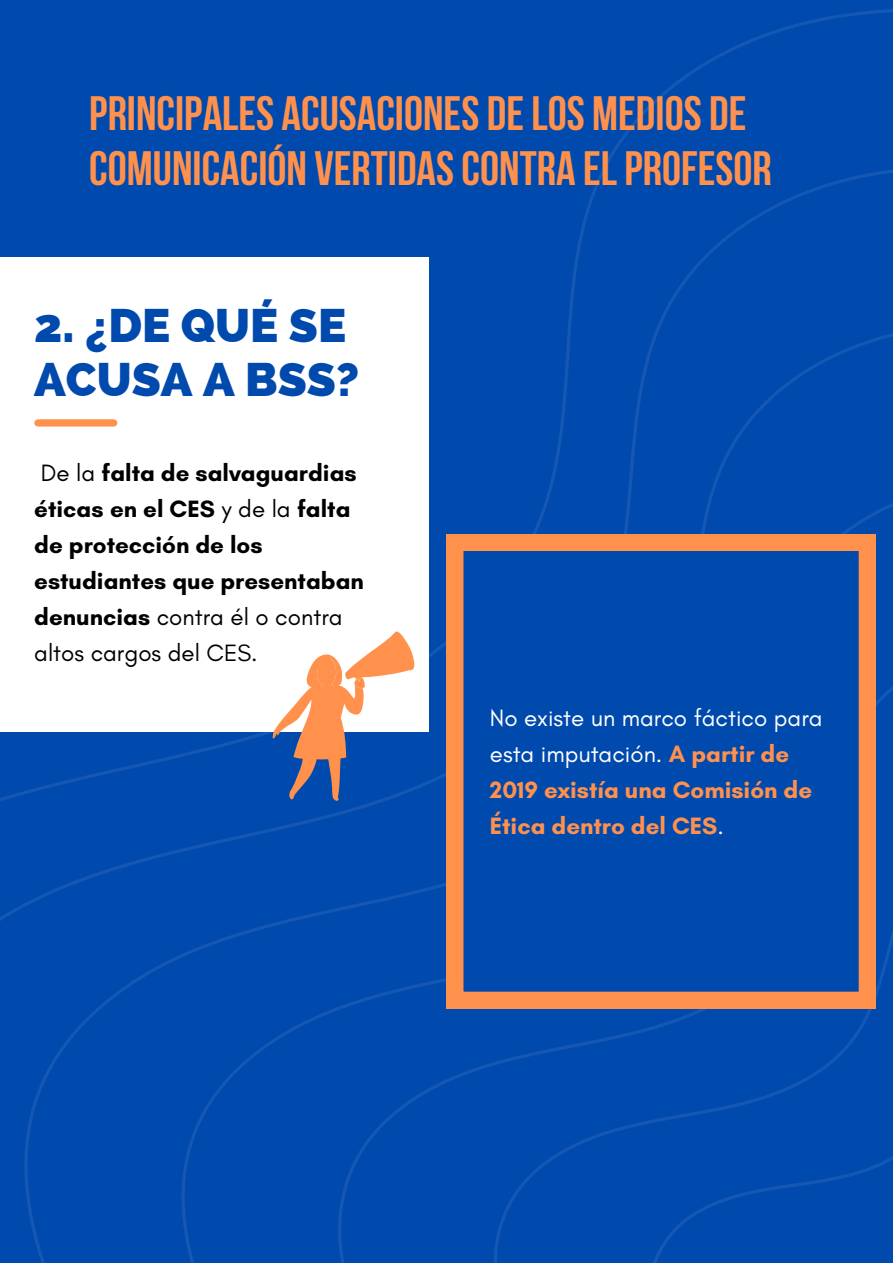
<style>
.page{position:relative;width:893px;height:1263px;background:#fff}
.page>*{position:absolute;margin:0;border:0;box-sizing:border-box;transform-origin:0 0}
.t1{font:700 48.07px/55.7px "Bebas Neue";color:#ff914d}
.t2{font:800 47.1px/54.2px "Raleway";color:#004aad}
.t3{font:700 24.08px/36px "Glacial Indifference";color:#000}
.t4{font:700 24.08px/36px "Glacial Indifference";color:#ff914d}
.s1{font-weight:400}
.s2{font-weight:400;color:#fff}
</style>
<div class="page">
<div style="left:0;top:6px;width:893px;height:152px;background:#004aad"></div>
<div style="left:0;top:158px;width:893px;height:1105px;background:#004aad"></div>
<div style="left:9px;top:315px;width:884px;height:948px;background:#004aad"></div>
<div style="left:173px;top:474px;width:720px;height:789px;background:#004aad"></div>
<div style="left:330px;top:629px;width:563px;height:634px;background:#004aad"></div>
<div style="left:488px;top:784px;width:405px;height:479px;background:#004aad"></div>
<div style="left:635px;top:934px;width:258px;height:329px;background:#004aad"></div>
<div style="left:0;top:258px;width:429px;height:474px;background:#fff"></div>
<svg style="left:446px;top:534px;width:429px;height:474px;background:#24549f"></svg>
<div style="left:38px;top:419px;width:76px;height:8px;background:#ff914d"></div>
<svg style="left:272px;top:631px;width:142px;height:170px"></svg>
<p class="t1" style="left:89px;top:90px;width:684px">PRINCIPALES ACUSACIONES DELOS MEDIOS DE<br>COMUNICACIÓN VERTIDASCONTRA ELPROFESOR</p>
<h2 class="t2" style="left:34px;top:298px;width:327px">2. ¿DE QUÉ SE<br>ACUSA A BSS?</h2>
<p class="t3" style="left:34px;top:454px;width:331px"><span class="s1">De la</span> falta de salvaguardias éticas en el CES <span class="s1">y de la</span> falta de protección de los estudiantes que presentaban denuncias <span class="s1">contra él o contra altos cargos del CES.</span></p>
<h1 class="t4" style="left:490px;top:699px;width:334px"><span class="s2">No existe un marco fáctico para esta imputación.</span> A partir de<br>2019 existía una Comisión de<br>Ética dentro del CES<span class="s2">.</span></h1>
</div>
